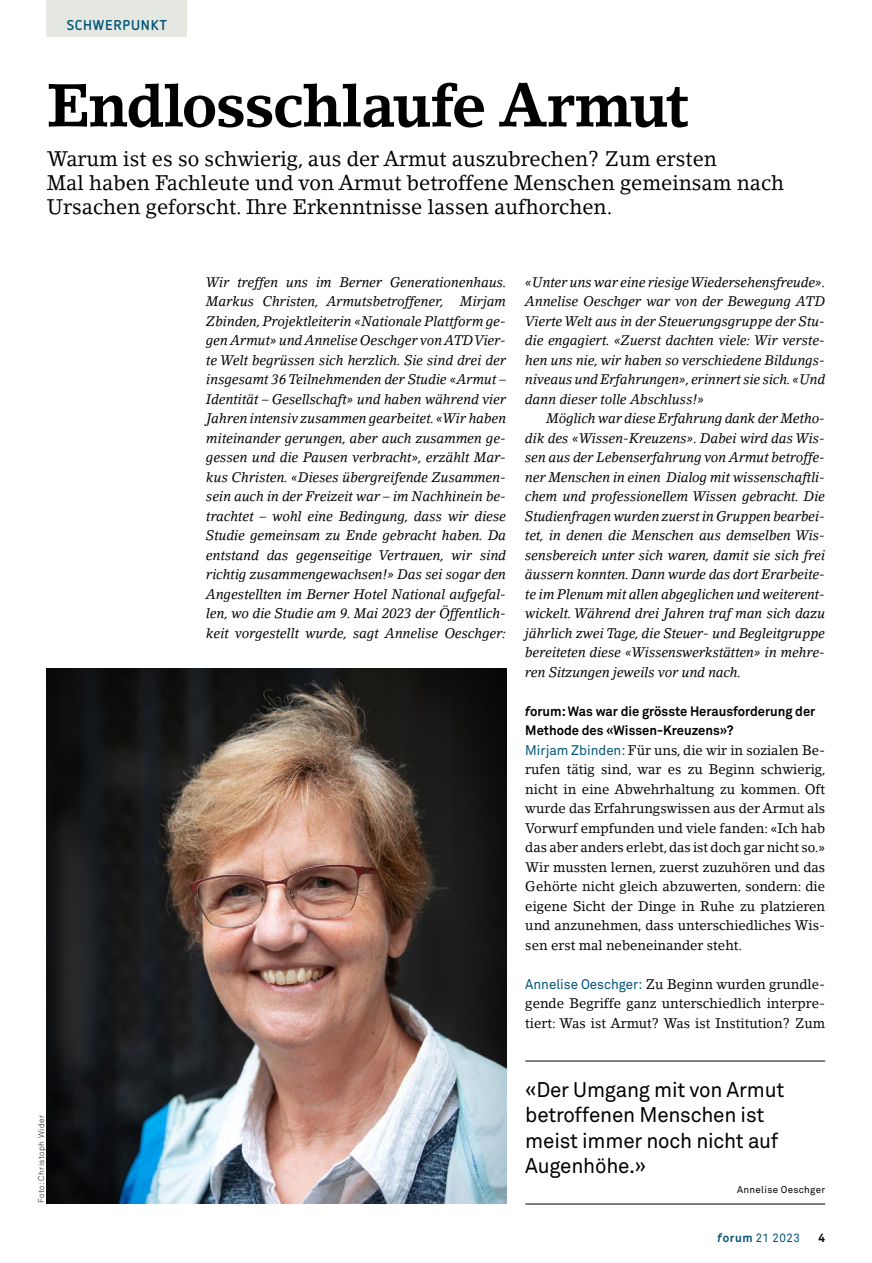
<style>
.page{position:relative;width:872px;height:1263px;background:#fff}
.page>*{position:absolute;margin:0;border:0;box-sizing:border-box;transform-origin:0 0}
.t1{font:700 60px "Lino Letter";letter-spacing:-.03em;color:#000}
.t2{font:21px/24px "Lino Letter";color:#000;scale:.96 1}
.t3{font:21px/25.5px "Akkurat Pro";letter-spacing:-.01em;color:#000}
.t4{font:700 14.25px "Netto OT";letter-spacing:.05em;color:#005478}
.t5{font:italic 13.8px/19.5px "Lino Letter";color:#000;text-align:justify;scale:.96 1}
.t6{font:13.8px/19.5px "Lino Letter";color:#000;text-align:justify;scale:.96 1}
.t7{font:700 13.5px/19.5px "Akkurat Pro";color:#000;scale:.96 1}
.t8{font:12px "Akkurat Pro";letter-spacing:.04em;color:#005478;scale:.96 1}
.t9{font:700 12px "Akkurat Pro";color:#000;scale:.96 1}
.t10{font:9.75px "Akkurat Pro";letter-spacing:.03em;color:#000}
.t11{font:8.25px "Akkurat Light Pro";letter-spacing:.05em;color:#000}
.s1{font-style:italic}
.s2{font-family:"Akkurat Pro";color:#005478}
.s3{font-weight:700;font-style:italic}
.s4{font-weight:700}
</style>
<div class="page">
<div style="left:47px;top:0;width:140px;height:36px;background:#e4e8e1"></div>
<img style="left:47px;top:668px;width:459px;height:535px">
<hr style="left:525px;top:1061px;width:300px;height:1px;background:#000">
<hr style="left:525px;top:1204px;width:300px;height:1px;background:#000">
<p class="t4" style="left:67px;top:16px;width:102px">SCHWERPUNKT</p>
<h1 class="t1" style="left:47px;top:69px;width:643px">Endlosschlaufe Armut</h1>
<h2 class="t2" style="left:47px;top:146px;width:769px">Warum ist es so schwierig, aus der Armut auszubrechen? Zum ersten<br>Mal haben Fachleute und von Armut betroffene Menschen gemeinsam nach<br>Ursachen geforscht. Ihre Erkenntnisse lassen aufhorchen.</h2>
<p class="t11" style="left:36px;top:1203px;width:90px;rotate:-90deg">Foto: Christoph Wider</p>
<p class="t5" style="left:206px;top:272px;width:315px">Wir treffen uns im Berner Generationenhaus.<br>Markus Christen, Armutsbetroffener, Mirjam Zbinden, Projektleiterin «Nationale Plattform ge&shy;gen Armut» und Annelise Oeschger von ATD Vier&shy;te Welt begrüssen sich herzlich. Sie sind drei der insgesamt 36 Teilnehmenden der Studie «Armut – Identität – Gesellschaft» und haben während vier Jahren intensiv zusammen gearbeitet. «Wir haben miteinander gerungen, aber auch zusammen ge&shy;gessen und die Pausen verbracht», erzählt Mar&shy;kus Christen. «Dieses übergreifende Zusammen&shy;sein auch in der Freizeit war – im Nachhinein be&shy;trachtet – wohl eine Bedingung, dass wir diese Studie gemeinsam zu Ende gebracht haben. Da entstand das gegenseitige Vertrauen, wir sind richtig zusammengewachsen!» Das sei sogar den Angestellten im Berner Hotel National aufgefal&shy;len, wo die Studie am 9. Mai 2023 der Öffentlich&shy;keit vorgestellt wurde, sagt Annelise Oeschger:</p>
<p class="t5" style="left:525px;top:272px;width:314px">«Unter uns war eine riesige Wiedersehensfreude».<br>Annelise Oeschger war von der Bewegung ATD Vierte Welt aus in der Steuerungsgruppe der Stu&shy;die engagiert. «Zuerst dachten viele: Wir verste&shy;hen uns nie, wir haben so verschiedene Bildungs&shy;niveaus und Erfahrungen», erinnert sie sich. «Und dann dieser tolle Abschluss!»</p>
<p class="t5" style="left:525px;top:409px;width:314px;text-indent:21px">Möglich war diese Erfahrung dank der Metho&shy;dik des «Wissen-Kreuzens». Dabei wird das Wis&shy;sen aus der Lebenserfahrung von Armut betroffe&shy;ner Menschen in einen Dialog mit wissenschaftli&shy;chem und professionellem Wissen gebracht. Die Studienfragen wurden zuerst in Gruppen bearbei&shy;tet, in denen die Menschen aus demselben Wis&shy;sensbereich unter sich waren, damit sie sich frei äussern konnten. Dann wurde das dort Erarbeite&shy;te im Plenum mit allen abgeglichen und weiterent&shy;wickelt. Während drei Jahren traf man sich dazu jährlich zwei Tage, die Steuer- und Begleitgruppe bereiteten diese «Wissenswerkstätten» in mehre&shy;ren Sitzungen jeweils vor und nach.</p>
<p class="t7" style="left:525px;top:701px;width:304px"><span class="s1">f</span>orum: Was war die grösste Herausforderung der<br>Methode des «Wissen-Kreuzens»?</p>
<p class="t6" style="left:525px;top:740px;width:315px"><span class="s2">Mirjam Zbinden:</span> Für uns, die wir in sozialen Be&shy;rufen tätig sind, war es zu Beginn schwierig, nicht in eine Abwehrhaltung zu kommen. Oft wurde das Erfahrungswissen aus der Armut als Vorwurf empfunden und viele fanden: «Ich hab das aber anders erlebt, das ist doch gar nicht so.» Wir mussten lernen, zuerst zuzuhören und das Gehörte nicht gleich abzuwerten, sondern: die eigene Sicht der Dinge in Ruhe zu platzieren und anzunehmen, dass unterschiedliches Wis&shy;sen erst mal nebeneinander steht.</p>
<p class="t6" style="left:525px;top:974px;width:314px"><span class="s2">Annelise Oeschger:</span> Zu Beginn wurden grundle&shy;gende Begriffe ganz unterschiedlich interpre&shy;tiert: Was ist Armut? Was ist Institution? Zum</p>
<h2 class="t3" style="left:525px;top:1077px;width:261px">«Der Umgang mit von Armut betroffenen Menschen ist meist immer noch nicht auf<br>Augenhöhe.»</h2>
<p class="t10" style="left:737px;top:1184px;width:89px">Annelise Oeschger</p>
<p class="t8" style="left:717px;top:1231px;width:87px"><span class="s3">f</span><span class="s4">orum</span> 21 2023</p>
<p class="t9" style="left:818px;top:1231px;width:8px">4</p>
</div>
